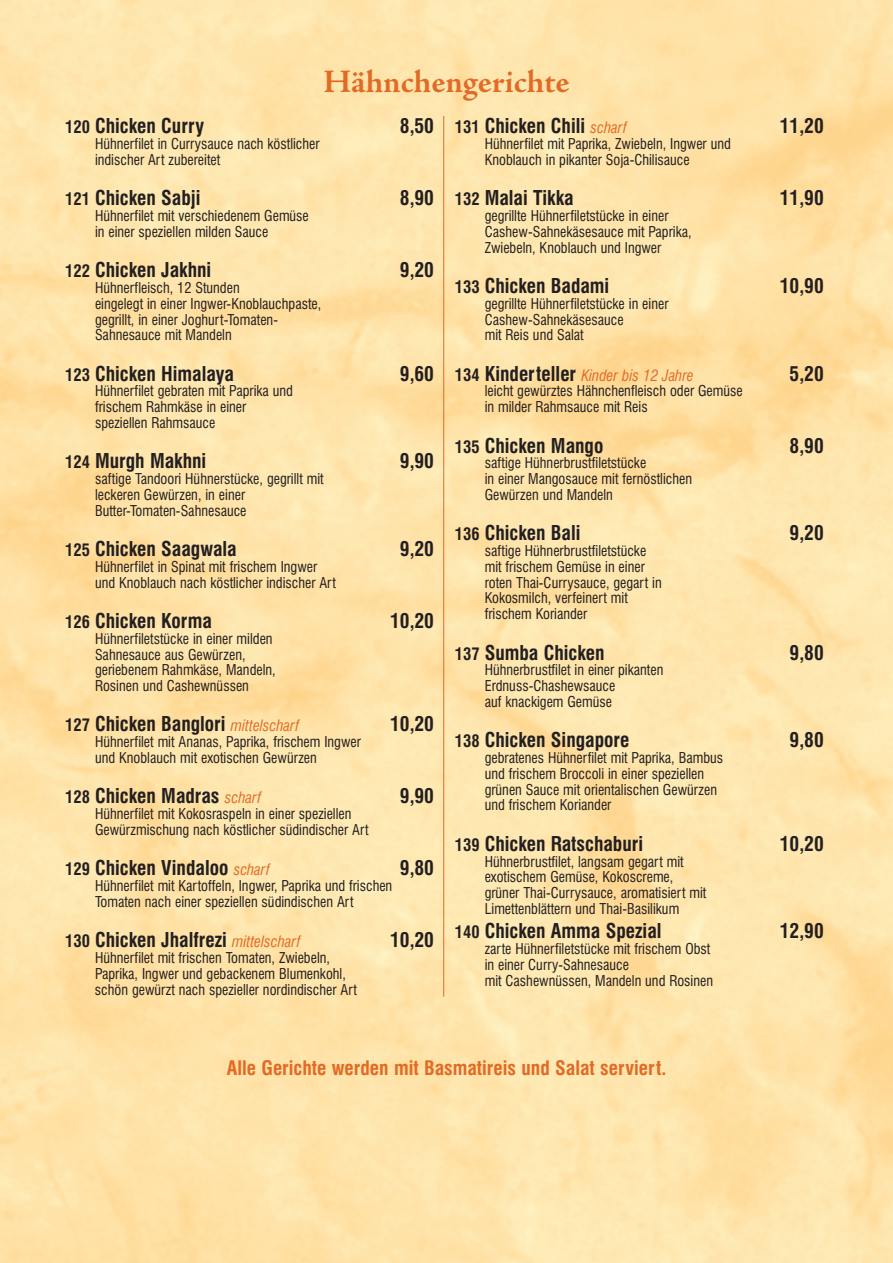
<style>
.page{position:relative;width:893px;height:1263px;background:#fff}
.page>*{position:absolute;margin:0;border:0;box-sizing:border-box;transform-origin:0 0}
.t1{font:700 33px "Adobe Jenson Pro";color:#e16b26}
.t2{font:700 condensed 19.95px "Swiss 721 BT";color:#231f20}
.t3{font:700 condensed 19.5px "Swiss 721 BT";color:#e16b26}
.t4{font:italic condensed 15.3px "Swiss 721 BT";color:#e16b26}
.t5{font:condensed 14.55px/15.8px "Swiss 721 BT";color:#231f20}
.s1{font-size:16.8px}
.s2{font-weight:400;font-style:italic;font-size:15.3px;color:#e16b26}
.s3{font-weight:700;font-style:normal;font-size:16.8px;color:#231f20}
.s4{font-weight:700;font-style:normal;font-size:19.95px;color:#231f20}
</style>
<div class="page">
<hr style="left:443px;top:116px;width:1px;height:881px;background:#e16b26">
<h1 class="t1" style="left:323px;top:70px;width:248px">Hähnchengerichte</h1>
<h2 class="t2" style="left:65px;top:118px;width:141px"><span class="s1">120</span> Chicken Curry</h2>
<h2 class="t2" style="left:400px;top:118px;width:36px">8,50</h2>
<p class="t5" style="left:95px;top:137px;width:226px">Hühnerfilet in Currysauce nach köstlicher indischer Art zubereitet</p>
<h2 class="t2" style="left:65px;top:190px;width:137px"><span class="s1">121</span> Chicken Sabji</h2>
<h2 class="t2" style="left:400px;top:190px;width:36px">8,90</h2>
<p class="t5" style="left:95px;top:209px;width:215px">Hühnerfilet mit verschiedenem Gemüse in einer speziellen milden Sauce</p>
<h2 class="t2" style="left:65px;top:262px;width:148px"><span class="s1">122</span> Chicken Jakhni</h2>
<h2 class="t2" style="left:400px;top:262px;width:36px">9,20</h2>
<p class="t5" style="left:95px;top:281px;width:228px">Hühnerfleisch, 12 Stunden<br>eingelegt in einer Ingwer-Knoblauchpaste, gegrillt, in einer Joghurt-Tomaten-Sahnesauce mit Mandeln</p>
<h2 class="t2" style="left:65px;top:366px;width:170px"><span class="s1">123</span> Chicken Himalaya</h2>
<h2 class="t2" style="left:400px;top:366px;width:36px">9,60</h2>
<p class="t5" style="left:95px;top:384px;width:199px">Hühnerfilet gebraten mit Paprika und frischem Rahmkäse in einer speziellen Rahmsauce</p>
<h2 class="t2" style="left:65px;top:453px;width:143px"><span class="s1">124</span> Murgh Makhni</h2>
<h2 class="t2" style="left:400px;top:453px;width:36px">9,90</h2>
<p class="t5" style="left:95px;top:472px;width:230px">saftige Tandoori Hühnerstücke, gegrillt mit leckeren Gewürzen, in einer<br>Butter-Tomaten-Sahnesauce</p>
<h2 class="t2" style="left:65px;top:541px;width:173px"><span class="s1">125</span> Chicken Saagwala</h2>
<h2 class="t2" style="left:400px;top:541px;width:36px">9,20</h2>
<p class="t5" style="left:95px;top:560px;width:242px">Hühnerfilet in Spinat mit frischem Ingwer und Knoblauch nach köstlicher indischer Art</p>
<h2 class="t2" style="left:65px;top:613px;width:148px"><span class="s1">126</span> Chicken Korma</h2>
<h2 class="t2" style="left:390px;top:613px;width:45px">10,20</h2>
<p class="t5" style="left:95px;top:632px;width:182px">Hühnerfiletstücke in einer milden<br>Sahnesauce aus Gewürzen, geriebenem Rahmkäse, Mandeln,<br>Rosinen und Cashewnüssen</p>
<h2 class="t2" style="left:65px;top:716px;width:236px"><span class="s1">127</span> Chicken Banglori <span class="s2">mittelscharf</span></h2>
<h2 class="t2" style="left:390px;top:716px;width:45px">10,20</h2>
<p class="t5" style="left:95px;top:735px;width:267px">Hühnerfilet mit Ananas, Paprika, frischem Ingwer und Knoblauch mit exotischen Gewürzen</p>
<h2 class="t2" style="left:65px;top:788px;width:198px"><span class="s1">128</span> Chicken Madras <span class="s2">scharf</span></h2>
<h2 class="t2" style="left:400px;top:788px;width:36px">9,90</h2>
<p class="t5" style="left:95px;top:807px;width:275px">Hühnerfilet mit Kokosraspeln in einer speziellen<br>Gewürzmischung nach köstlicher südindischer Art</p>
<h2 class="t2" style="left:65px;top:860px;width:206px"><span class="s1">129</span> Chicken Vindaloo <span class="s2">scharf</span></h2>
<h2 class="t2" style="left:400px;top:860px;width:36px">9,80</h2>
<p class="t5" style="left:95px;top:879px;width:299px">Hühnerfilet mit Kartoffeln, Ingwer, Paprika und frischen<br>Tomaten nach einer speziellen südindischen Art</p>
<h2 class="t2" style="left:65px;top:932px;width:237px"><span class="s1">130</span> Chicken Jhalfrezi <span class="s2">mittelscharf</span></h2>
<h2 class="t2" style="left:390px;top:932px;width:45px">10,20</h2>
<p class="t5" style="left:95px;top:951px;width:264px">Hühnerfilet mit frischen Tomaten, Zwiebeln,<br>Paprika, Ingwer und gebackenem Blumenkohl, schön gewürzt nach spezieller nordindischer Art</p>
<h2 class="t2" style="left:455px;top:118px;width:174px"><span class="s1">131</span> Chicken Chili <span class="s2">scharf</span></h2>
<h2 class="t2" style="left:780px;top:118px;width:45px">11,20</h2>
<p class="t5" style="left:485px;top:137px;width:248px">Hühnerfilet mit Paprika, Zwiebeln, Ingwer und<br>Knoblauch in pikanter Soja-Chilisauce</p>
<h2 class="t2" style="left:455px;top:190px;width:120px"><span class="s1">132</span> Malai Tikka</h2>
<h2 class="t2" style="left:780px;top:190px;width:45px">11,90</h2>
<p class="t5" style="left:485px;top:209px;width:208px">gegrillte Hühnerfiletstücke in einer<br>Cashew-Sahnekäsesauce mit Paprika,<br>Zwiebeln, Knoblauch und Ingwer</p>
<h2 class="t2" style="left:455px;top:278px;width:156px"><span class="s1">133</span> Chicken Badami</h2>
<h2 class="t2" style="left:780px;top:278px;width:45px">10,90</h2>
<p class="t5" style="left:485px;top:297px;width:185px">gegrillte Hühnerfiletstücke in einer<br>Cashew-Sahnekäsesauce<br>mit Reis und Salat</p>
<p class="t4" style="left:455px;top:369px;width:240px"><span class="s3">134</span> <span class="s4">Kinderteller</span> Kinder bis 12 Jahre</p>
<h2 class="t2" style="left:790px;top:366px;width:36px">5,20</h2>
<p class="t5" style="left:485px;top:384px;width:260px">leicht gewürztes Hähnchenfleisch oder Gemüse in milder Rahmsauce mit Reis</p>
<h2 class="t2" style="left:455px;top:438px;width:150px"><span class="s1">135</span> Chicken Mango</h2>
<h2 class="t2" style="left:790px;top:438px;width:36px">8,90</h2>
<p class="t5" style="left:485px;top:456px;width:209px">saftige Hühnerbrustfiletstücke<br>in einer Mangosauce mit fernöstlichen<br>Gewürzen und Mandeln</p>
<h2 class="t2" style="left:455px;top:525px;width:127px"><span class="s1">136</span> Chicken Bali</h2>
<h2 class="t2" style="left:790px;top:525px;width:36px">9,20</h2>
<p class="t5" style="left:485px;top:544px;width:179px">saftige Hühnerbrustfiletstücke mit frischem Gemüse in einer roten Thai-Currysauce, gegart in<br>Kokosmilch, verfeinert mit frischem Koriander</p>
<h2 class="t2" style="left:455px;top:644px;width:151px"><span class="s1">137</span> Sumba Chicken</h2>
<h2 class="t2" style="left:790px;top:644px;width:36px">9,80</h2>
<p class="t5" style="left:485px;top:663px;width:180px">Hühnerbrustfilet in einer pikanten<br>Erdnuss-Chashewsauce<br>auf knackigem Gemüse</p>
<h2 class="t2" style="left:455px;top:732px;width:176px"><span class="s1">138</span> Chicken Singapore</h2>
<h2 class="t2" style="left:790px;top:732px;width:36px">9,80</h2>
<p class="t5" style="left:485px;top:751px;width:240px">gebratenes Hühnerfilet mit Paprika, Bambus und frischem Broccoli in einer speziellen grünen Sauce mit orientalischen Gewürzen und frischem Koriander</p>
<h2 class="t2" style="left:455px;top:836px;width:190px"><span class="s1">139</span> Chicken Ratschaburi</h2>
<h2 class="t2" style="left:780px;top:836px;width:45px">10,20</h2>
<p class="t5" style="left:485px;top:854px;width:223px">Hühnerbrustfilet, langsam gegart mit exotischem Gemüse, Kokoscreme, grüner Thai-Currysauce, aromatisiert mit Limettenblättern und Thai-Basilikum</p>
<h2 class="t2" style="left:455px;top:923px;width:208px"><span class="s1">140</span> Chicken Amma Spezial</h2>
<h2 class="t2" style="left:780px;top:923px;width:45px">12,90</h2>
<p class="t5" style="left:485px;top:942px;width:230px">zarte Hühnerfiletstücke mit frischem Obst in einer Curry-Sahnesauce<br>mit Cashewnüssen, Mandeln und Rosinen</p>
<h3 class="t3" style="left:227px;top:1060px;width:441px">Alle Gerichte werden mit Basmatireis und Salat serviert.</h3>
</div>
